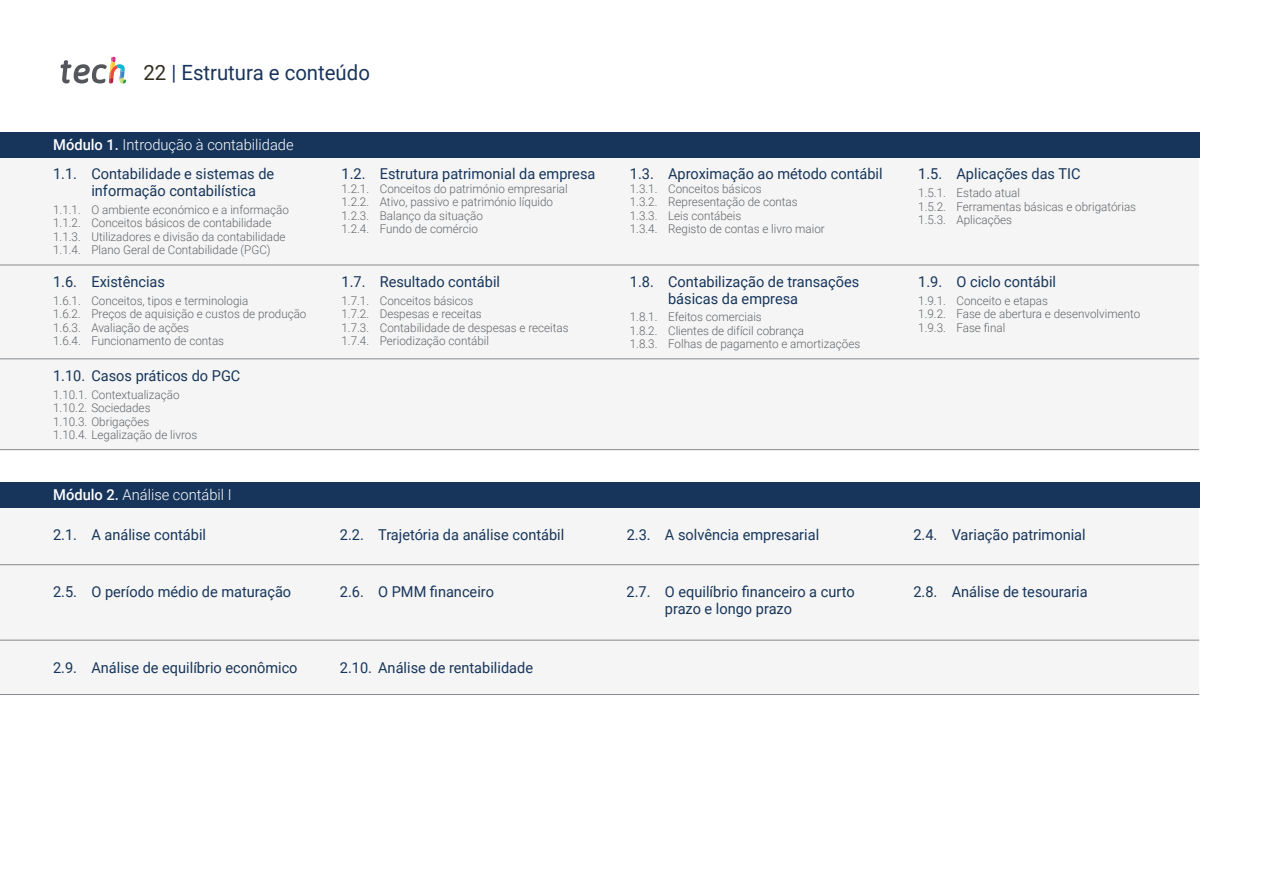
<style>
.page{position:relative;width:1263px;height:893px;background:#fff}
.page>*{position:absolute;margin:0;border:0;box-sizing:border-box;transform-origin:0 0}
.t1{font:21px "Roboto";color:#1a355c}
.t2{font:15px/16.5px "Roboto";color:#17355b}
.t3{font:300 15px "Roboto";color:#fff}
.t4{font:300 12px/13.5px "Roboto";color:#61646a}
.s1{color:#312e20}
.s2{font-weight:500}
</style>
<div class="page">
<div style="left:0;top:132px;width:1199px;height:318px;background:#f4f5f4"></div>
<div style="left:0;top:132px;width:1199px;height:26px;background:#17355b"></div>
<hr style="left:0;top:359px;width:1199px;height:1px;background:#878a8e">
<hr style="left:0;top:449px;width:1199px;height:1px;background:#878a8e">
<hr style="left:0;top:265px;width:1199px;height:1px;background:#878a8e">
<div style="left:0;top:482px;width:1199px;height:26px;background:#17355b"></div>
<div style="left:0;top:508px;width:1199px;height:186px;background:#f4f5f4"></div>
<hr style="left:0;top:564px;width:1199px;height:1px;background:#878a8e">
<hr style="left:0;top:640px;width:1199px;height:1px;background:#878a8e">
<hr style="left:0;top:694px;width:1199px;height:1px;background:#878a8e">
<svg style="left:61px;top:57px;width:65px;height:27px"></svg>
<h1 class="t1" style="left:144px;top:57px;width:228px"><span class="s1">22</span> | Estrutura e conteúdo</h1>
<p class="t3" style="left:53px;top:134px;width:242px"><span class="s2">Módulo 1.</span> Introdução à contabilidade</p>
<p class="t2" style="left:91px;top:165px;width:184px;text-indent:-38px">1.1. Contabilidade e sistemas de informação contabilística</p>
<p class="t4" style="left:53px;top:202px;width:237px">1.1.1. O ambiente económico e a informação 1.1.2. Conceitos básicos de contabilidade 1.1.3. Utilizadores e divisão da contabilidade 1.1.4. Plano Geral de Contabilidade (PGC)</p>
<p class="t2" style="left:53px;top:273px;width:113px">1.6. Existências</p>
<p class="t4" style="left:53px;top:293px;width:255px">1.6.1. Conceitos, tipos e terminologia<br>1.6.2. Preços de aquisição e custos de produção 1.6.3. Avaliação de ações<br>1.6.4. Funcionamento de contas</p>
<p class="t2" style="left:53px;top:367px;width:189px">1.10. Casos práticos do PGC</p>
<p class="t4" style="left:53px;top:387px;width:146px">1.10.1. Contextualização<br>1.10.2. Sociedades<br>1.10.3. Obrigações<br>1.10.4. Legalização de livros</p>
<p class="t2" style="left:341px;top:165px;width:255px">1.2. Estrutura patrimonial da empresa</p>
<p class="t4" style="left:341px;top:181px;width:228px">1.2.1. Conceitos do património empresarial 1.2.2. Ativo, passivo e património líquido 1.2.3. Balanço da situação<br>1.2.4. Fundo de comércio</p>
<p class="t2" style="left:341px;top:273px;width:160px">1.7. Resultado contábil</p>
<p class="t4" style="left:341px;top:293px;width:229px">1.7.1. Conceitos básicos<br>1.7.2. Despesas e receitas<br>1.7.3. Contabilidade de despesas e receitas<br>1.7.4. Periodização contábil</p>
<p class="t2" style="left:630px;top:165px;width:254px">1.3. Aproximação ao método contábil</p>
<p class="t4" style="left:630px;top:181px;width:196px">1.3.1. Conceitos básicos<br>1.3.2. Representação de contas<br>1.3.3. Leis contábeis<br>1.3.4. Registo de contas e livro maior</p>
<p class="t2" style="left:668px;top:273px;width:193px;text-indent:-38px">1.8. Contabilização de transações básicas da empresa</p>
<p class="t4" style="left:630px;top:310px;width:232px">1.8.1. Efeitos comerciais<br>1.8.2. Clientes de difícil cobrança<br>1.8.3. Folhas de pagamento e amortizações</p>
<p class="t2" style="left:918px;top:165px;width:164px">1.5. Aplicações das TIC</p>
<p class="t4" style="left:918px;top:186px;width:219px">1.5.1. Estado atual<br>1.5.2. Ferramentas básicas e obrigatórias<br>1.5.3. Aplicações</p>
<p class="t2" style="left:918px;top:273px;width:139px">1.9. O ciclo contábil</p>
<p class="t4" style="left:918px;top:293px;width:224px">1.9.1. Conceito e etapas<br>1.9.2. Fase de abertura e desenvolvimento<br>1.9.3. Fase final</p>
<p class="t3" style="left:53px;top:484px;width:180px"><span class="s2">Módulo 2.</span> Análise contábil I</p>
<p class="t2" style="left:53px;top:526px;width:154px">2.1. A análise contábil</p>
<p class="t2" style="left:340px;top:526px;width:226px">2.2. Trajetória da análise contábil</p>
<p class="t2" style="left:627px;top:526px;width:194px">2.3. A solvência empresarial</p>
<p class="t2" style="left:913px;top:526px;width:174px">2.4. Variação patrimonial</p>
<p class="t2" style="left:53px;top:583px;width:240px">2.5. O período médio de maturação</p>
<p class="t2" style="left:340px;top:583px;width:156px">2.6. O PMM financeiro</p>
<p class="t2" style="left:665px;top:583px;width:191px;text-indent:-38px">2.7. O equilíbrio financeiro a curto prazo e longo prazo</p>
<p class="t2" style="left:913px;top:583px;width:176px">2.8. Análise de tesouraria</p>
<p class="t2" style="left:53px;top:659px;width:246px">2.9. Análise de equilíbrio econômico</p>
<p class="t2" style="left:340px;top:659px;width:195px">2.10. Análise de rentabilidade</p>
</div>
